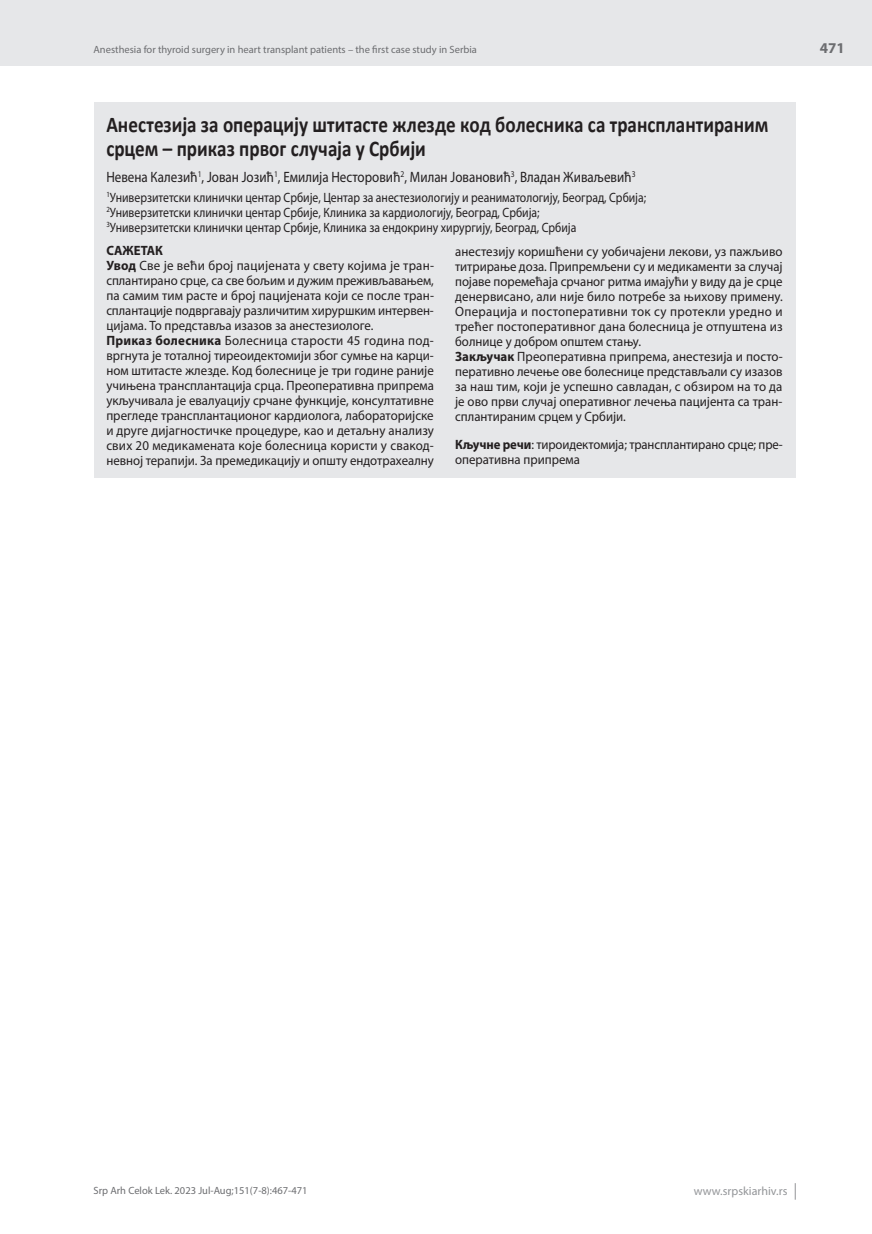
<style>
.page{position:relative;width:872px;height:1234px;background:#fff}
.page>*{position:absolute;margin:0;border:0;box-sizing:border-box;transform-origin:0 0}
.t1{font:700 22.5px/24px "Calibri";color:#231f20;scale:.85 1}
.t2{font:15px "Myriad Pro";color:#231f20;scale:.87 1}
.t3{font:700 15px "Myriad Pro";color:#6c6d70}
.t4{font:13.5px/15px "Myriad Pro";color:#231f20;scale:.96 1}
.t5{font:13.5px/15px "Myriad Pro";color:#231f20;scale:.95 1}
.t6{font:13.5px/15px "Myriad Pro";color:#231f20;scale:.87 1}
.t7{font:13.5px/15px "Myriad Pro";color:#231f20;scale:.94 1}
.t8{font:12px "Myriad Pro";color:#939598}
.t9{font:10.5px "Myriad Pro";color:#6c6d70}
.s1{font-weight:700}
</style>
<div class="page">
<div style="left:0;top:0;width:872px;height:66px;background:#e6e7e9"></div>
<svg style="left:795px;top:1183px;width:1px;height:16px"></svg>
<div style="left:94px;top:102px;width:701px;height:375px;background:#e6e7e9"></div>
<p class="t9" style="left:94px;top:43px;width:385px">Anesthesia for thyroid surgery in heart transplant patients – the first case study in Serbia</p>
<h1 class="t1" style="left:106px;top:112px;width:780px">Анестезија за операцију штитасте жлезде код болесника са трансплантираним срцем – приказ првог случаја у Србији</h1>
<p class="t2" style="left:106px;top:168px;width:610px">Невена Калезић<sup>1</sup>, Јован Јозић<sup>1</sup>, Емилија Несторовић<sup>2</sup>, Милан Јовановић<sup>3</sup>, Владан Живаљевић<sup>3</sup></p>
<p class="t6" style="left:106px;top:189px;width:622px"><sup>1</sup>Универзитетски клинички центар Србије, Центар за анестезиологију и реаниматологију, Београд, Србија;<br><sup>2</sup>Универзитетски клинички центар Србије, Клиника за кардиологију, Београд, Србија;<br><sup>3</sup>Универзитетски клинички центар Србије, Клиника за ендокрину хирургију, Београд, Србија</p>
<p class="t4" style="left:106px;top:242px;width:343px"><span class="s1">САЖЕТАК<br>Увод</span> Све је већи број пацијената у свету којима је тран&shy;сплантирано срце, са све бољим и дужим преживљавањем, па самим тим расте и број пацијената који се после тран&shy;сплантације подвргавају различитим хируршким интервен&shy;цијама. То представља изазов за анестезиологе.<br><span class="s1">Приказ болесника</span> Болесница старости 45 година под&shy;вргнута је тоталној тиреоидектомији због сумње на карци&shy;ном штитасте жлезде. Код болеснице је три године раније учињена трансплантација срца. Преоперативна припрема укључивала је евалуацију срчане функције, консултативне прегледе трансплантационог кардиолога, лабораторијске и друге дијагностичке процедуре, као и детаљну анализу свих 20 медикамената које болесница користи у свакод&shy;невној терапији. За премедикацију и општу ендотрахеалну</p>
<p class="t5" style="left:455px;top:243px;width:346px">анестезију коришћени су уобичајени лекови, уз пажљиво титрирање доза. Припремљени су и медикаменти за случај појаве поремећаја срчаног ритма имајући у виду да је срце денервисано, али није било потребе за њихову примену.<br>Операција и постоперативни ток су протекли уредно и трећег постоперативног дана болесница је отпуштена из болнице у добром општем стању.<br><span class="s1">Закључак</span> Преоперативна припрема, анестезија и посто&shy;перативно лечење ове болеснице представљали су изазов за наш тим, који је успешно савладан, с обзиром на то да је ово први случај оперативног лечења пацијента са тран&shy;сплантираним срцем у Србији.</p>
<p class="t7" style="left:455px;top:436px;width:350px"><span class="s1">Кључне речи</span>: тироидектомија; трансплантирано срце; пре&shy;оперативна припрема</p>
<p class="t3" style="left:820px;top:38px;width:26px">471</p>
<p class="t9" style="left:94px;top:1184px;width:216px">Srp Arh Celok Lek. 2023 Jul-Aug;151(7-8):467-471</p>
<p class="t8" style="left:694px;top:1183px;width:95px">www.srpskiarhiv.rs</p>
</div>
